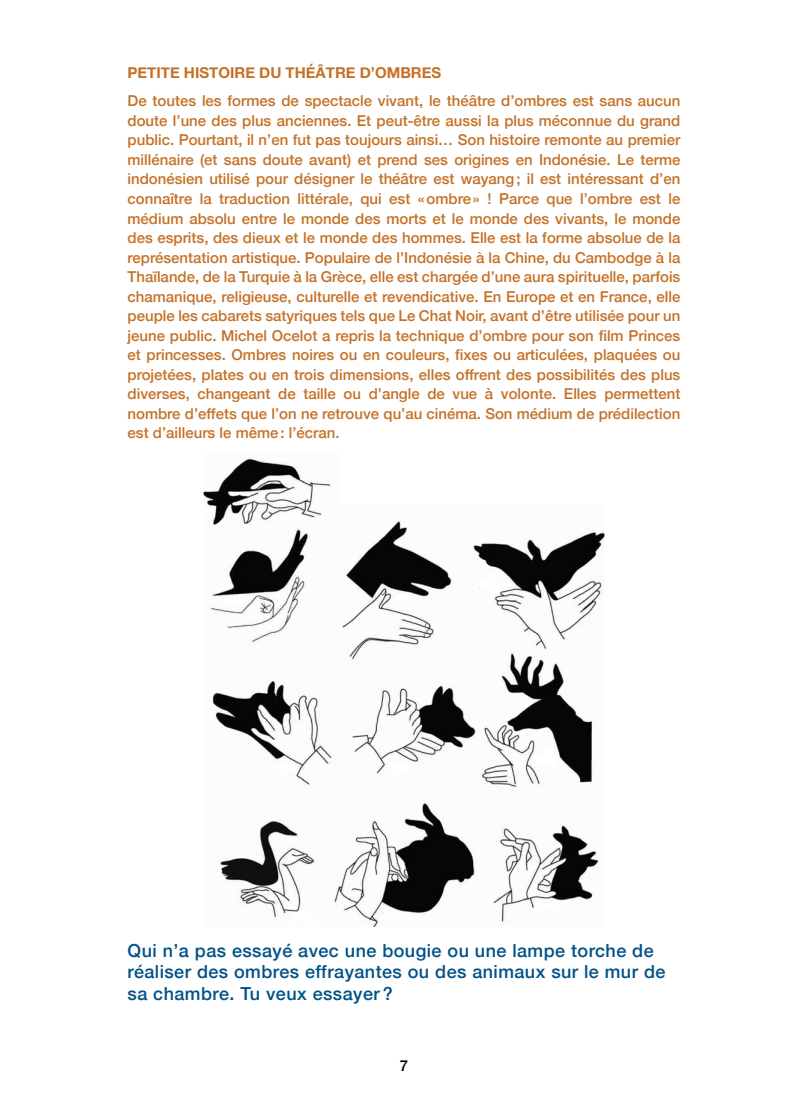
<style>
.page{position:relative;width:808px;height:1106px;background:#fff}
.page>*{position:absolute;margin:0;border:0;box-sizing:border-box;transform-origin:0 0}
.t1{font:500 18px/21.6px "Helvetica Neue";letter-spacing:.025em;color:#005287}
.t2{font:500 15px/19.5px "Helvetica Neue";color:#c57127;text-align:justify}
.t3{font:700 15px "Helvetica Neue";color:#c57127}
.t4{font:500 15px "Helvetica Neue";color:#000}
</style>
<div class="page">
<img style="left:203px;top:458px;width:402px;height:468px">
<div style="left:341px;top:451px;width:274px;height:52px;background:#fff"></div>
<p class="t3" style="left:128px;top:61px;width:315px">PETITE HISTOIRE DU THÉÂTRE D’OMBRES</p>
<p class="t2" style="left:128px;top:90px;width:554px">De toutes les formes de spectacle vivant, le théâtre d’ombres est sans aucun doute l’une des plus anciennes. Et peut-être aussi la plus méconnue du grand public. Pourtant, il n’en fut pas toujours ainsi… Son histoire remonte au premier millénaire (et sans doute avant) et prend ses origines en Indonésie. Le terme indonésien utilisé pour désigner le théâtre est wayang; il est intéressant d’en connaître la traduction littérale, qui est «ombre» ! Parce que l’ombre est le médium absolu entre le monde des morts et le monde des vivants, le monde des esprits, des dieux et le monde des hommes. Elle est la forme absolue de la représentation artistique. Populaire de l’Indonésie à la Chine, du Cambodge à la Thaïlande, de la Turquie à la Grèce, elle est chargée d’une aura spirituelle, parfois chamanique, religieuse, culturelle et revendicative. En Europe et en France, elle peuple les cabarets satyriques tels que Le Chat Noir, avant d’être utilisée pour un jeune public. Michel Ocelot a repris la technique d’ombre pour son film Princes et princesses. Ombres noires ou en couleurs, fixes ou articulées, plaquées ou projetées, plates ou en trois dimensions, elles offrent des possibilités des plus diverses, changeant de taille ou d’angle de vue à volonte. Elles permettent nombre d’effets que l’on ne retrouve qu’au cinéma. Son médium de prédilection est d’ailleurs le même: l’écran.</p>
<p class="t1" style="left:128px;top:938px;width:539px">Qui n’a pas essayé avec une bougie ou une lampe torche de réaliser des ombres effrayantes ou des animaux sur le mur de sa chambre. Tu veux essayer ?</p>
<p class="t4" style="left:400px;top:1053px;width:10px">7</p>
</div>
